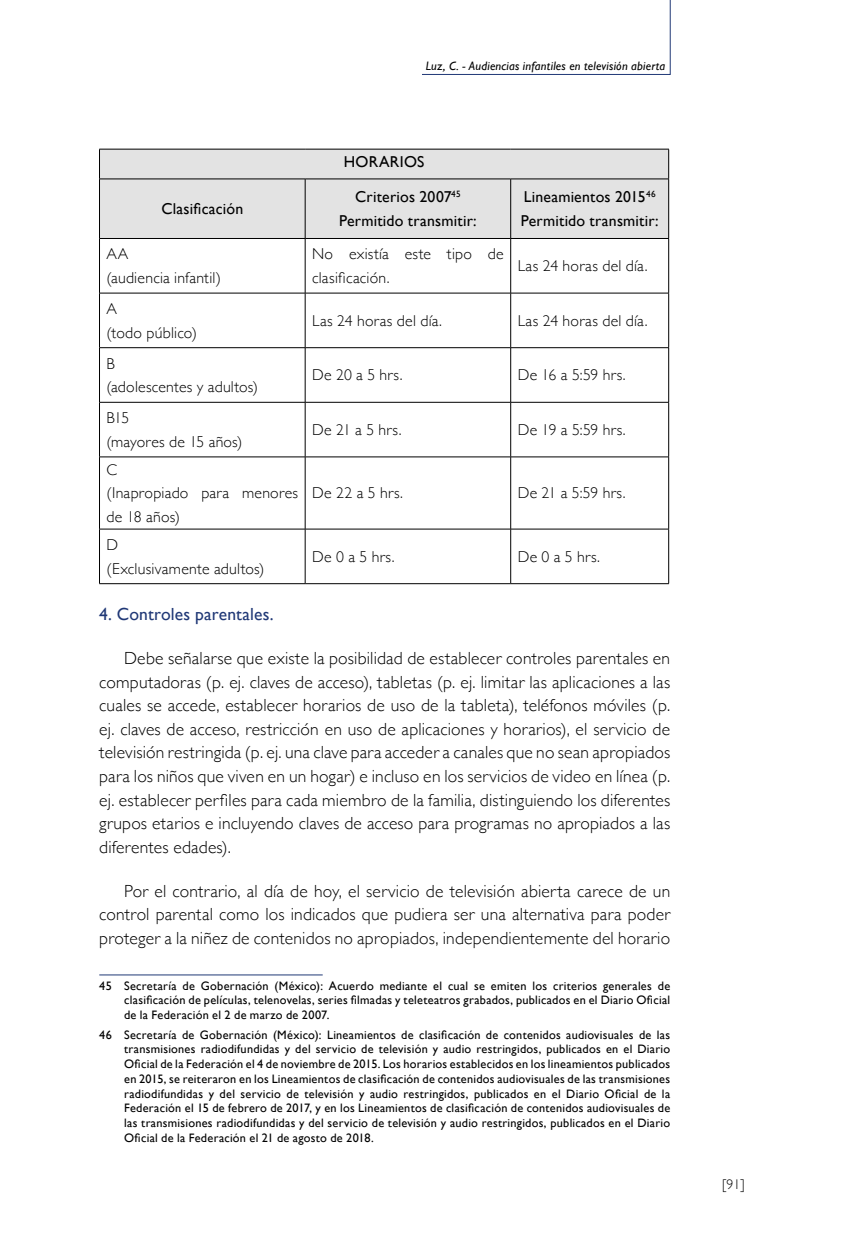
<style>
.page{position:relative;width:844px;height:1241px;background:#fff}
.page>*{position:absolute;margin:0;border:0;box-sizing:border-box;transform-origin:0 0}
.t1{font:300 17.5px/23.6px "Gill Sans";letter-spacing:.01em;color:#000;text-align:justify}
.t2{font:17.5px "Gill Sans";letter-spacing:.01em;color:#203876}
.t3{font:300 15.75px/23.6px "Gill Sans";letter-spacing:.015em;color:#000}
.t4{font:15.75px/23.6px "Gill Sans";letter-spacing:.015em;color:#000;text-align:center}
.t5{font:300 14px "Gill Sans";color:#000}
.t6{font:12.25px/14.7px "Gill Sans";letter-spacing:.02em;color:#000;text-align:justify}
.t7{font:italic 12.25px "Gill Sans";letter-spacing:.02em;color:#000}
</style>
<div class="page">
<svg style="left:422px;top:0;width:249px;height:75px"></svg>
<div style="left:100px;top:150px;width:568px;height:88px;background:#e3e3e3"></div>
<hr style="left:99px;top:149px;width:206px;height:1px;background:#000">
<hr style="left:99px;top:149px;width:1px;height:30px;background:#000">
<hr style="left:305px;top:149px;width:205px;height:1px;background:#000">
<hr style="left:510px;top:149px;width:158px;height:1px;background:#000">
<hr style="left:668px;top:149px;width:1px;height:30px;background:#000">
<hr style="left:99px;top:179px;width:206px;height:1px;background:#000">
<hr style="left:99px;top:179px;width:1px;height:59px;background:#000">
<hr style="left:305px;top:179px;width:205px;height:1px;background:#000">
<hr style="left:305px;top:179px;width:1px;height:59px;background:#000">
<hr style="left:510px;top:179px;width:158px;height:1px;background:#000">
<hr style="left:510px;top:179px;width:1px;height:59px;background:#000">
<hr style="left:668px;top:179px;width:1px;height:59px;background:#000">
<hr style="left:99px;top:238px;width:206px;height:1px;background:#000">
<hr style="left:99px;top:239px;width:1px;height:54px;background:#000">
<hr style="left:305px;top:238px;width:205px;height:1px;background:#000">
<hr style="left:305px;top:239px;width:1px;height:54px;background:#000">
<hr style="left:510px;top:238px;width:158px;height:1px;background:#000">
<hr style="left:510px;top:239px;width:1px;height:54px;background:#000">
<hr style="left:668px;top:239px;width:1px;height:54px;background:#000">
<hr style="left:99px;top:293px;width:206px;height:1px;background:#000">
<hr style="left:99px;top:293px;width:1px;height:54px;background:#000">
<hr style="left:305px;top:293px;width:205px;height:1px;background:#000">
<hr style="left:305px;top:293px;width:1px;height:54px;background:#000">
<hr style="left:510px;top:293px;width:158px;height:1px;background:#000">
<hr style="left:510px;top:293px;width:1px;height:54px;background:#000">
<hr style="left:668px;top:293px;width:1px;height:54px;background:#000">
<hr style="left:99px;top:347px;width:206px;height:1px;background:#000">
<hr style="left:99px;top:348px;width:1px;height:54px;background:#000">
<hr style="left:305px;top:347px;width:205px;height:1px;background:#000">
<hr style="left:305px;top:348px;width:1px;height:54px;background:#000">
<hr style="left:510px;top:347px;width:158px;height:1px;background:#000">
<hr style="left:510px;top:348px;width:1px;height:54px;background:#000">
<hr style="left:668px;top:348px;width:1px;height:54px;background:#000">
<hr style="left:99px;top:402px;width:206px;height:1px;background:#000">
<hr style="left:99px;top:402px;width:1px;height:54px;background:#000">
<hr style="left:305px;top:402px;width:205px;height:1px;background:#000">
<hr style="left:305px;top:402px;width:1px;height:54px;background:#000">
<hr style="left:510px;top:402px;width:158px;height:1px;background:#000">
<hr style="left:510px;top:402px;width:1px;height:54px;background:#000">
<hr style="left:668px;top:402px;width:1px;height:54px;background:#000">
<hr style="left:99px;top:456px;width:206px;height:1px;background:#000">
<hr style="left:99px;top:457px;width:1px;height:72px;background:#000">
<hr style="left:305px;top:456px;width:205px;height:1px;background:#000">
<hr style="left:305px;top:457px;width:1px;height:72px;background:#000">
<hr style="left:510px;top:456px;width:158px;height:1px;background:#000">
<hr style="left:510px;top:457px;width:1px;height:72px;background:#000">
<hr style="left:668px;top:457px;width:1px;height:72px;background:#000">
<hr style="left:99px;top:528px;width:206px;height:1px;background:#000">
<hr style="left:99px;top:529px;width:1px;height:54px;background:#000">
<hr style="left:305px;top:528px;width:205px;height:1px;background:#000">
<hr style="left:305px;top:529px;width:1px;height:54px;background:#000">
<hr style="left:510px;top:528px;width:158px;height:1px;background:#000">
<hr style="left:510px;top:529px;width:1px;height:54px;background:#000">
<hr style="left:668px;top:529px;width:1px;height:54px;background:#000">
<hr style="left:99px;top:583px;width:206px;height:1px;background:#000">
<hr style="left:305px;top:583px;width:205px;height:1px;background:#000">
<hr style="left:510px;top:583px;width:158px;height:1px;background:#000">
<hr style="left:99px;top:974px;width:223px;height:1px;background:#203876">
<p class="t7" style="left:425px;top:58px;width:241px">Luz, C. - Audiencias infantiles en televisión abierta</p>
<p class="t4" style="left:161px;top:197px;width:83px">Clasificación</p>
<p class="t4" style="left:343px;top:150px;width:82px">HORARIOS</p>
<p class="t4" style="left:339px;top:185px;width:139px">Criterios 2007<sup>45<br></sup>Permitido transmitir:</p>
<p class="t4" style="left:520px;top:185px;width:139px;text-align:left">Lineamientos 2015<sup>46<br></sup>Permitido transmitir:</p>
<p class="t3" style="left:106px;top:242px;width:116px">AA<br>(audiencia infantil)</p>
<p class="t3" style="left:312px;top:242px;width:193px">No existía este tipo de clasificación.</p>
<p class="t3" style="left:517px;top:253px;width:131px">Las 24 horas del día.</p>
<p class="t3" style="left:106px;top:296px;width:92px">A<br>(todo público)</p>
<p class="t3" style="left:312px;top:308px;width:131px">Las 24 horas del día.</p>
<p class="t3" style="left:517px;top:308px;width:131px">Las 24 horas del día.</p>
<p class="t3" style="left:106px;top:351px;width:153px">B<br>(adolescentes y adultos)</p>
<p class="t3" style="left:312px;top:362px;width:92px">De 20 a 5 hrs.</p>
<p class="t3" style="left:517px;top:362px;width:109px">De 16 a 5:59 hrs.</p>
<p class="t3" style="left:106px;top:405px;width:137px">B15<br>(mayores de 15 años)</p>
<p class="t3" style="left:312px;top:417px;width:91px">De 21 a 5 hrs.</p>
<p class="t3" style="left:517px;top:417px;width:109px">De 19 a 5:59 hrs.</p>
<p class="t3" style="left:106px;top:457px;width:193px">C<br>(Inapropiado para menores de 18 años)</p>
<p class="t3" style="left:312px;top:480px;width:92px">De 22 a 5 hrs.</p>
<p class="t3" style="left:517px;top:480px;width:109px">De 21 a 5:59 hrs.</p>
<p class="t3" style="left:106px;top:532px;width:159px">D<br>(Exclusivamente adultos)</p>
<p class="t3" style="left:312px;top:544px;width:84px">De 0 a 5 hrs.</p>
<p class="t3" style="left:517px;top:544px;width:84px">De 0 a 5 hrs.</p>
<h1 class="t2" style="left:99px;top:604px;width:176px">4. Controles parentales.</h1>
<p class="t1" style="left:99px;top:645px;width:572px;text-indent:25px">Debe señalarse que existe la posibilidad de establecer controles parentales en computadoras (p. ej. claves de acceso), tabletas (p. ej. limitar las aplicaciones a las cuales se accede, establecer horarios de uso de la tableta), teléfonos móviles (p. ej. claves de acceso, restricción en uso de aplicaciones y horarios), el servicio de televisión restringida (p. ej. una clave para acceder a canales que no sean apropiados para los niños que viven en un hogar) e incluso en los servicios de video en línea (p. ej. establecer perfiles para cada miembro de la familia, distinguiendo los diferentes grupos etarios e incluyendo claves de acceso para programas no apropiados a las diferentes edades).</p>
<p class="t1" style="left:99px;top:878px;width:572px;text-indent:25px">Por el contrario, al día de hoy, el servicio de televisión abierta carece de un control parental como los indicados que pudiera ser una alternativa para poder proteger a la niñez de contenidos no apropiados, independientemente del horario</p>
<p class="t6" style="left:124px;top:977px;width:547px;text-indent:-25px">45 Secretaría de Gobernación (México): Acuerdo mediante el cual se emiten los criterios generales de clasificación de películas, telenovelas, series filmadas y teleteatros grabados, publicados en el Diario Oficial de la Federación el 2 de marzo de 2007.</p>
<p class="t6" style="left:124px;top:1026px;width:547px;text-indent:-25px">46 Secretaría de Gobernación (México): Lineamientos de clasificación de contenidos audiovisuales de las transmisiones radiodifundidas y del servicio de televisión y audio restringidos, publicados en el Diario Oficial de la Federación el 4 de noviembre de 2015. Los horarios establecidos en los lineamientos publicados en 2015, se reiteraron en los Lineamientos de clasificación de contenidos audiovisuales de las transmisiones radiodifundidas y del servicio de televisión y audio restringidos, publicados en el Diario Oficial de la Federación el 15 de febrero de 2017, y en los Lineamientos de clasificación de contenidos audiovisuales de las transmisiones radiodifundidas y del servicio de televisión y audio restringidos, publicados en el Diario Oficial de la Federación el 21 de agosto de 2018.</p>
<p class="t5" style="left:722px;top:1172px;width:24px">[91]</p>
</div>
